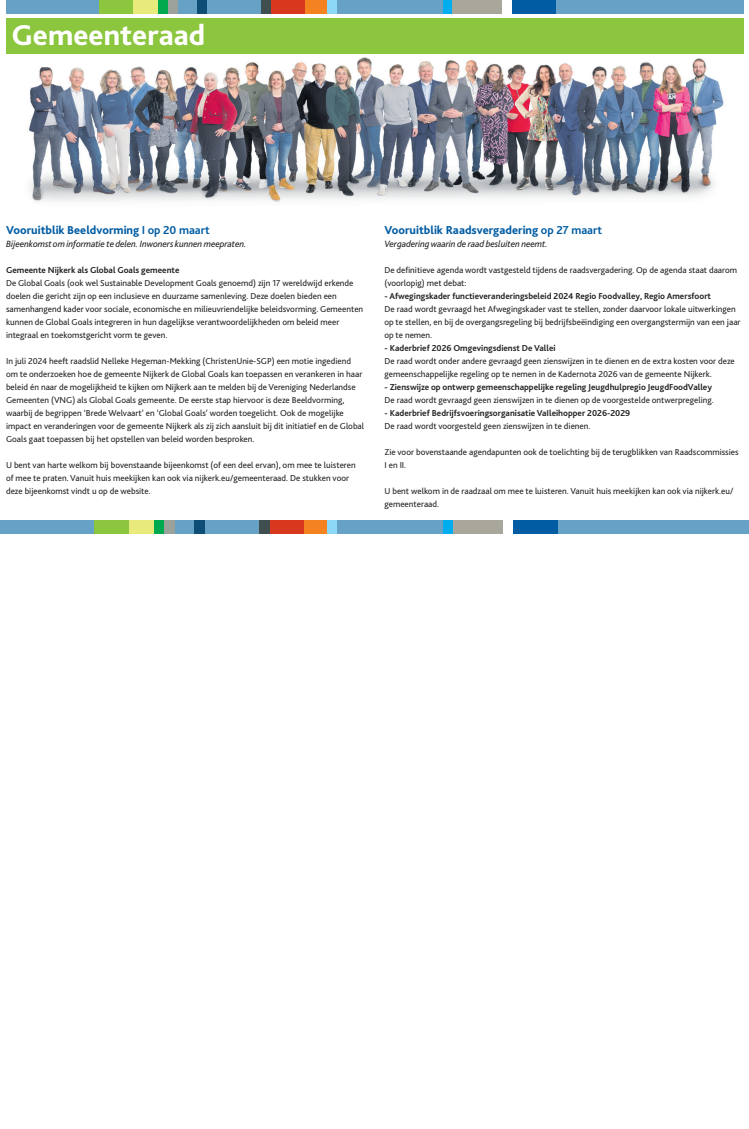
<style>
.page{position:relative;width:749px;height:1129px;background:#fff}
.page>*{position:absolute;margin:0;border:0;box-sizing:border-box;transform-origin:0 0}
.t1{font:800 30px "Bliss 2";color:#fff}
.t2{font:800 12px "Bliss 2";color:#015ca3}
.t3{font:italic 9.5px "Bliss 2";letter-spacing:-.01em;color:#231f20}
.t4{font:9px/13px "Bliss 2";color:#231f20}
.t5{font:700 9px "Bliss 2";color:#231f20}
.s1{font-weight:700}
</style>
<div class="page">
<div style="left:6px;top:0;width:737px;height:13px;background:#66a1c6"></div>
<div style="left:268px;top:0;width:41px;height:13px;background:#d8381e"></div>
<div style="left:450px;top:0;width:61px;height:13px;background:#a9a79b"></div>
<div style="left:128px;top:0;width:40px;height:13px;background:#e8ea7c"></div>
<div style="left:158px;top:0;width:10px;height:13px;background:#00a94e"></div>
<div style="left:168px;top:0;width:10px;height:13px;background:#9da19b"></div>
<div style="left:327px;top:0;width:10px;height:13px;background:#8dd7f7"></div>
<div style="left:501px;top:0;width:10px;height:13px;background:#fff"></div>
<div style="left:305px;top:0;width:22px;height:13px;background:#f58220"></div>
<div style="left:443px;top:0;width:9px;height:13px;background:#00aeef"></div>
<div style="left:99px;top:0;width:34px;height:13px;background:#8bc63e"></div>
<div style="left:511px;top:0;width:44px;height:13px;background:#015ca3"></div>
<div style="left:197px;top:0;width:10px;height:13px;background:#0d4d76"></div>
<div style="left:261px;top:0;width:10px;height:13px;background:#3f4f4f"></div>
<img style="left:29px;top:57px;width:695px;height:145px">
<div style="left:6px;top:18px;width:737px;height:36px;background:#8bc63e"></div>
<div style="left:0;top:520px;width:748px;height:13px;background:#66a1c6"></div>
<div style="left:266px;top:520px;width:41px;height:13px;background:#d8381e"></div>
<div style="left:451px;top:520px;width:62px;height:13px;background:#a9a79b"></div>
<div style="left:124px;top:520px;width:40px;height:13px;background:#e8ea7c"></div>
<div style="left:154px;top:520px;width:10px;height:13px;background:#00a94e"></div>
<div style="left:164px;top:520px;width:10px;height:13px;background:#9da19b"></div>
<div style="left:326px;top:520px;width:10px;height:13px;background:#8dd7f7"></div>
<div style="left:503px;top:520px;width:10px;height:13px;background:#fff"></div>
<div style="left:304px;top:520px;width:22px;height:13px;background:#f58220"></div>
<div style="left:444px;top:520px;width:9px;height:13px;background:#00aeef"></div>
<div style="left:95px;top:520px;width:34px;height:13px;background:#8bc63e"></div>
<div style="left:513px;top:520px;width:45px;height:13px;background:#015ca3"></div>
<div style="left:194px;top:520px;width:10px;height:13px;background:#0d4d76"></div>
<div style="left:259px;top:520px;width:10px;height:13px;background:#3f4f4f"></div>
<h1 class="t1" style="left:11px;top:17px;width:195px">Gemeenteraad</h1>
<h2 class="t2" style="left:6px;top:223px;width:205px">Vooruitblik Beeldvorming <span class="s1">I op 20 maart</span></h2>
<p class="t3" style="left:6px;top:238px;width:242px">Bijeenkomst om informatie te delen. Inwoners kunnen meepraten.</p>
<p class="t5" style="left:6px;top:264px;width:175px">Gemeente Nijkerk als Global Goals gemeente</p>
<p class="t4" style="left:6px;top:276px;width:358px">De Global Goals (ook wel Sustainable Development Goals genoemd) zijn 17 wereldwijd erkende doelen die gericht zijn op een inclusieve en duurzame samenleving. Deze doelen bieden een samenhangend kader voor sociale, economische en milieuvriendelijke beleidsvorming. Gemeenten kunnen de Global Goals integreren in hun dagelijkse verantwoordelijkheden om beleid meer integraal en toekomstgericht vorm te geven.</p>
<p class="t4" style="left:6px;top:354px;width:359px">In juli 2024 heeft raadslid Nelleke Hegeman-Mekking (ChristenUnie-SGP) een motie ingediend om te onderzoeken hoe de gemeente Nijkerk de Global Goals kan toepassen en verankeren in haar beleid én naar de mogelijkheid te kijken om Nijkerk aan te melden bij de Vereniging Nederlandse Gemeenten (VNG) als Global Goals gemeente. De eerste stap hiervoor is deze Beeldvorming, waarbij de begrippen ‘Brede Welvaart’ en ‘Global Goals’ worden toegelicht. Ook de mogelijke impact en veranderingen voor de gemeente Nijkerk als zij zich aansluit bij dit initiatief en de Global Goals gaat toepassen bij het opstellen van beleid worden besproken.</p>
<p class="t4" style="left:6px;top:458px;width:351px">U bent van harte welkom bij bovenstaande bijeenkomst (of een deel ervan), om mee te luisteren of mee te praten. Vanuit huis meekijken kan ook via nijkerk.eu/gemeenteraad. De stukken voor deze bijeenkomst vindt u op de website.</p>
<h2 class="t2" style="left:384px;top:223px;width:219px">Vooruitblik Raadsvergadering <span class="s1">op 27 maart</span></h2>
<p class="t3" style="left:384px;top:238px;width:165px">Vergadering waarin de raad besluiten neemt.</p>
<p class="t4" style="left:384px;top:263px;width:354px">De definitieve agenda wordt vastgesteld tijdens de raadsvergadering. Op de agenda staat daarom (voorlopig) met debat:</p>
<p class="t5" style="left:384px;top:290px;width:328px">- Afwegingskader functieveranderingsbeleid 2024 Regio Foodvalley, Regio Amersfoort</p>
<p class="t4" style="left:384px;top:302px;width:357px">De raad wordt gevraagd het Afwegingskader vast te stellen, zonder daarvoor lokale uitwerkingen op te stellen, en bij de overgangsregeling bij bedrijfsbeëindiging een overgangstermijn van een jaar op te nemen.</p>
<p class="t5" style="left:384px;top:342px;width:173px">- Kaderbrief 2026 Omgevingsdienst De Vallei</p>
<p class="t4" style="left:384px;top:354px;width:352px">De raad wordt onder andere gevraagd geen zienswijzen in te dienen en de extra kosten voor deze gemeenschappelijke regeling op te nemen in de Kadernota 2026 van de gemeente Nijkerk.</p>
<p class="t5" style="left:384px;top:381px;width:329px">- Zienswijze op ontwerp gemeenschappelijke regeling Jeugdhulpregio JeugdFoodValley</p>
<p class="t4" style="left:384px;top:393px;width:331px">De raad wordt gevraagd geen zienswijzen in te dienen op de voorgestelde ontwerpregeling.</p>
<p class="t5" style="left:384px;top:407px;width:247px">- Kaderbrief Bedrijfsvoeringsorganisatie VaIleihopper 2026-2029</p>
<p class="t4" style="left:384px;top:419px;width:207px">De raad wordt voorgesteld geen zienswijzen in te dienen.</p>
<p class="t4" style="left:384px;top:445px;width:355px">Zie voor bovenstaande agendapunten ook de toelichting bij de terugblikken van Raadscommissies<br>I en II.</p>
<p class="t4" style="left:384px;top:484px;width:350px">U bent welkom in de raadzaal om mee te luisteren. Vanuit huis meekijken kan ook via nijkerk.eu/ gemeenteraad.</p>
</div>
